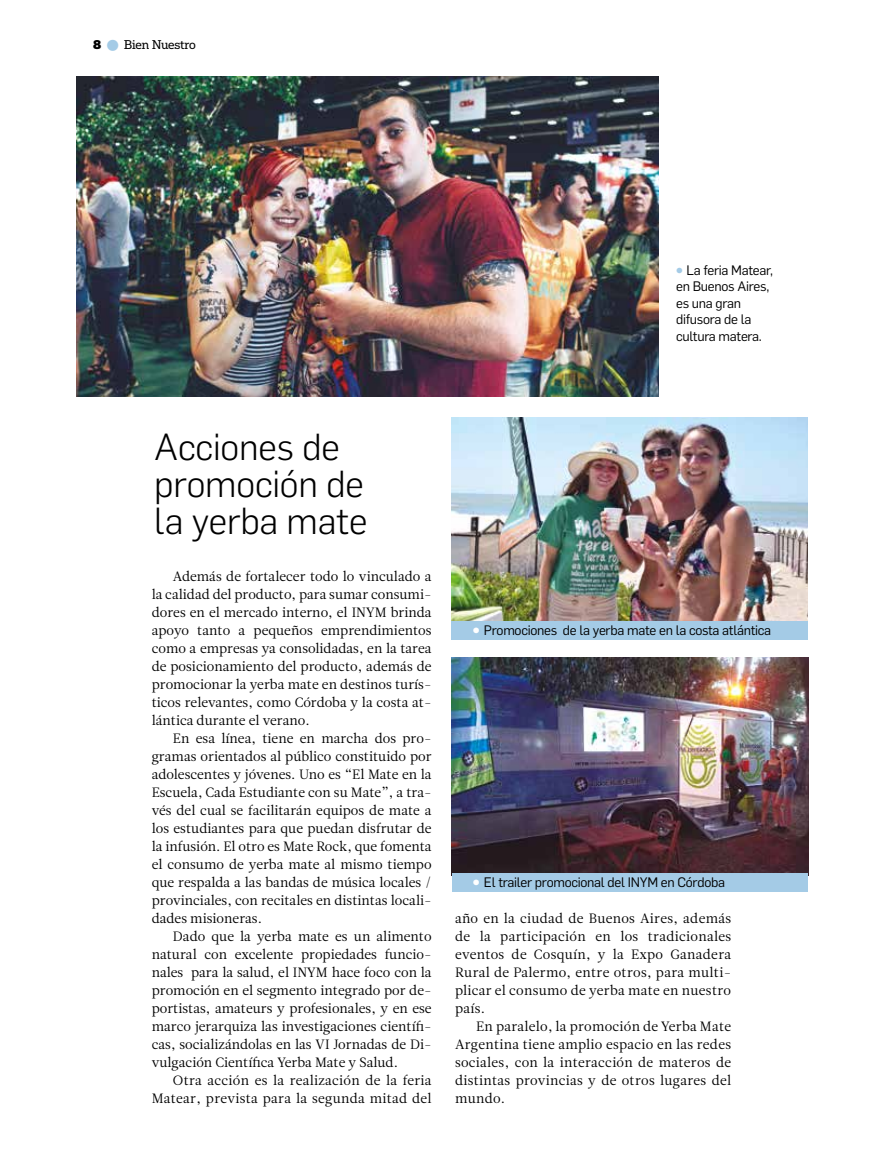
<style>
.page{position:relative;width:893px;height:1170px;background:#fff}
.page>*{position:absolute;margin:0;border:0;box-sizing:border-box;transform-origin:0 0}
.t1{font:300 36.9px/36.9px "Flama";letter-spacing:-.005em;color:#000}
.t2{font:13.5px/18px "Leitura News Roman 1";letter-spacing:.02em;color:#000;text-align:justify}
.t3{font:13.5px/16.5px "Flama";letter-spacing:-.02em;color:#000}
.t4{font:12px "Popular";letter-spacing:-.02em;color:#000}
.s1{font-weight:900}
.s2{color:#a4cbe6}
.s3{font-family:"Zapf Book ITC Std";font-weight:800;color:#a4cbe6}
.s4{font-family:"Zapf Book ITC Std";font-weight:800;font-size:13.8px;color:#fff}
</style>
<div class="page">
<img style="left:77px;top:77px;width:581px;height:319px">
<img style="left:452px;top:657px;width:356px;height:218px">
<img style="left:452px;top:417px;width:356px;height:204px">
<div style="left:452px;top:872px;width:355px;height:19px;background:#a4cbe6"></div>
<div style="left:452px;top:621px;width:356px;height:19px;background:#a4cbe6"></div>
<p class="t4" style="left:93px;top:37px;width:104px"><span class="s1">8</span> <span class="s2">●</span> Bien Nuestro</p>
<p class="t3" style="left:676px;top:261px;width:98px"><span class="s3">•</span> La feria Matear, en Buenos Aires, es una gran difusora de la cultura matera.</p>
<h1 class="t1" style="left:154px;top:426px;width:215px">Acciones de promoción de la yerba mate</h1>
<p class="t2" style="left:152px;top:567px;width:281px;text-indent:21px">Además de fortalecer todo lo vinculado a la calidad del producto, para sumar consumi&shy;dores en el mercado interno, el INYM brinda apoyo tanto a pequeños emprendimientos como a empresas ya consolidadas, en la tarea de posicionamiento del producto, además de promocionar la yerba mate en destinos turís&shy;ticos relevantes, como Córdoba y la costa at&shy;lántica durante el verano.</p>
<p class="t2" style="left:152px;top:729px;width:281px;text-indent:21px">En esa línea, tiene en marcha dos pro&shy;gramas orientados al público constituido por adolescentes y jóvenes. Uno es “El Mate en la Escuela, Cada Estudiante con su Mate”, a tra&shy;vés del cual se facilitarán equipos de mate a los estudiantes para que puedan disfrutar de la infusión. El otro es Mate Rock, que fomenta el consumo de yerba mate al mismo tiempo que respalda a las bandas de música locales / provinciales, con recitales en distintas locali&shy;dades misioneras.</p>
<p class="t2" style="left:152px;top:927px;width:281px;text-indent:21px">Dado que la yerba mate es un alimento natural con excelente propiedades funcio&shy;nales para la salud, el INYM hace foco con la promoción en el segmento integrado por de&shy;portistas, amateurs y profesionales, y en ese marco jerarquiza las investigaciones científi&shy;cas, socializándolas en las VI Jornadas de Di&shy;vulgación Científica Yerba Mate y Salud.</p>
<p class="t2" style="left:152px;top:1071px;width:281px;text-align:right">Otra acción es la realización de la feria<br>Matear, prevista para la segunda mitad del</p>
<p class="t3" style="left:473px;top:621px;width:300px"><span class="s4">•</span> Promociones de la yerba mate en la costa atlántica</p>
<p class="t3" style="left:473px;top:873px;width:254px"><span class="s4">•</span> El trailer promocional del INYM en Córdoba</p>
<p class="t2" style="left:455px;top:909px;width:278px">año en la ciudad de Buenos Aires, además de la participación en los tradicionales eventos de Cosquín, y la Expo Ganadera Rural de Palermo, entre otros, para multi&shy;plicar el consumo de yerba mate en nuestro país.</p>
<p class="t2" style="left:455px;top:1017px;width:278px;text-indent:21px">En paralelo, la promoción de Yerba Mate Argentina tiene amplio espacio en las redes sociales, con la interacción de materos de distintas provincias y de otros lugares del mundo.</p>
</div>
